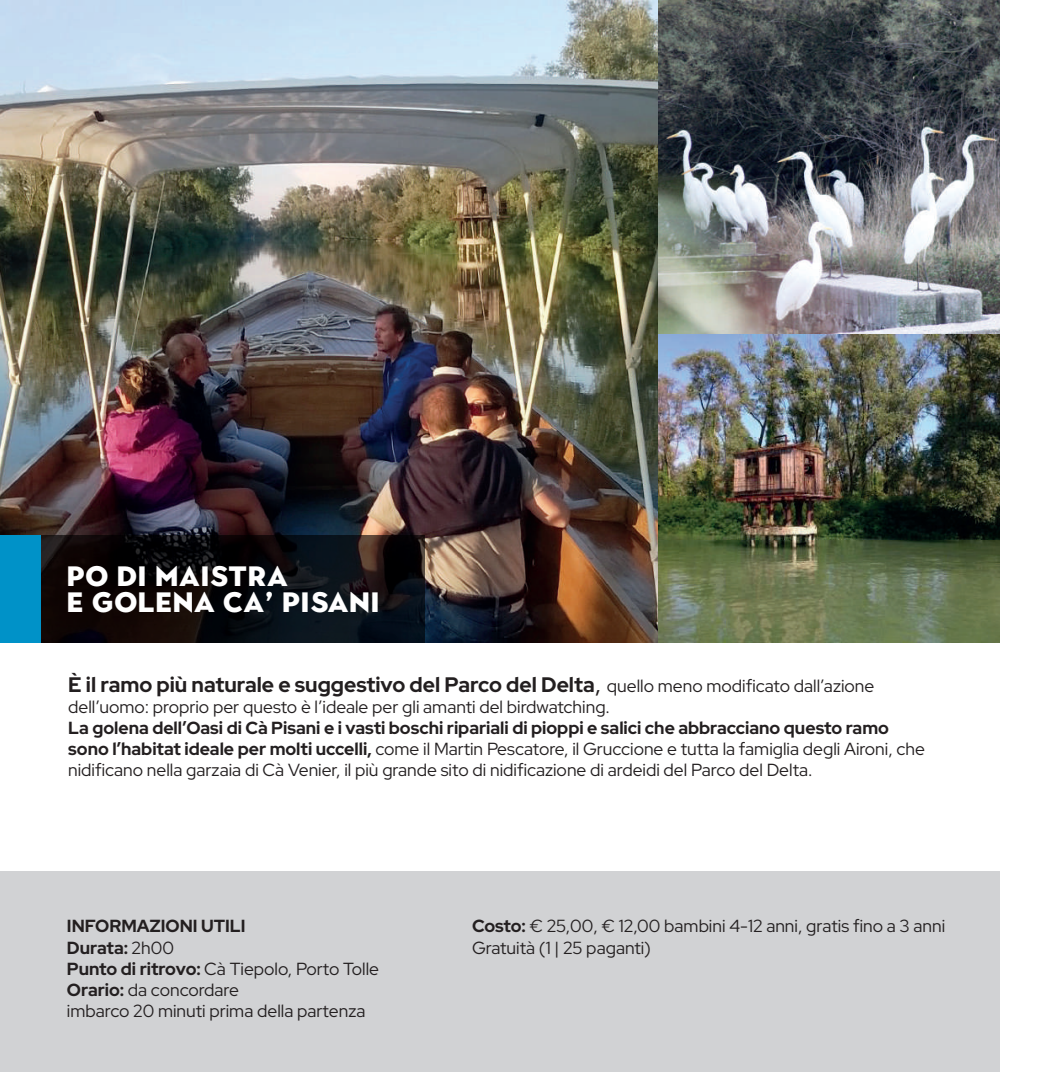
<style>
.page{position:relative;width:1057px;height:1072px;background:#fff}
.page>*{position:absolute;margin:0;border:0;box-sizing:border-box;transform-origin:0 0}
.t1{font:900 28px/26.2px "Town 10 Display";letter-spacing:.02em;color:#fff}
.t2{font:700 21px "Red Hat Display";color:#231f20}
.t3{font:17.5px/21px "Red Hat Display";color:#231f20}
.s1{font-weight:400;font-size:26.25px}
.s2{font-weight:400;font-size:17.5px}
.s3{font-weight:700}
</style>
<div class="page">
<div style="left:0;top:871px;width:999px;height:200px;background:#d1d2d4"></div>
<img style="left:0;top:0;width:999px;height:642px">
<svg style="left:40px;top:535px;width:385px;height:107px;background:#0c0c10"></svg>
<div style="left:0;top:535px;width:40px;height:107px;background:#0092c8"></div>
<h1 class="t1" style="left:67px;top:564px;width:314px">PO DI MAISTRA<br>E GOLENA CA’ PISANI</h1>
<p class="t2" style="left:68px;top:670px;width:807px">È il ramo più naturale e suggestivo del Parco del Delta<span class="s1">,</span> <span class="s2">quello meno modificato dall’azione</span></p>
<p class="t3" style="left:68px;top:695px;width:543px">dell’uomo: proprio per questo è l’ideale per gli amanti del birdwatching.</p>
<p class="t3" style="left:68px;top:716px;width:858px"><span class="s3">La golena dell’Oasi di Cà Pisani e i vasti boschi ripariali di pioppi e salici che abbracciano questo ramo sono l’habitat ideale per molti uccelli,</span> come il Martin Pescatore, il Gruccione e tutta la famiglia degli Aironi, che nidificano nella garzaia di Cà Venier, il più grande sito di nidificazione di ardeidi del Parco del Delta.</p>
<p class="t3" style="left:67px;top:915px;width:314px"><span class="s3">INFORMAZIONI UTILI<br>Durata:</span> 2h00<br><span class="s3">Punto di ritrovo:</span> Cà Tiepolo, Porto Tolle<br><span class="s3">Orario:</span> da concordare<br>imbarco 20 minuti prima della partenza</p>
<p class="t3" style="left:472px;top:915px;width:475px"><span class="s3">Costo:</span> € 25,00, € 12,00 bambini 4-12 anni, gratis fino a 3 anni<br>Gratuità (1 | 25 paganti)</p>
</div>
